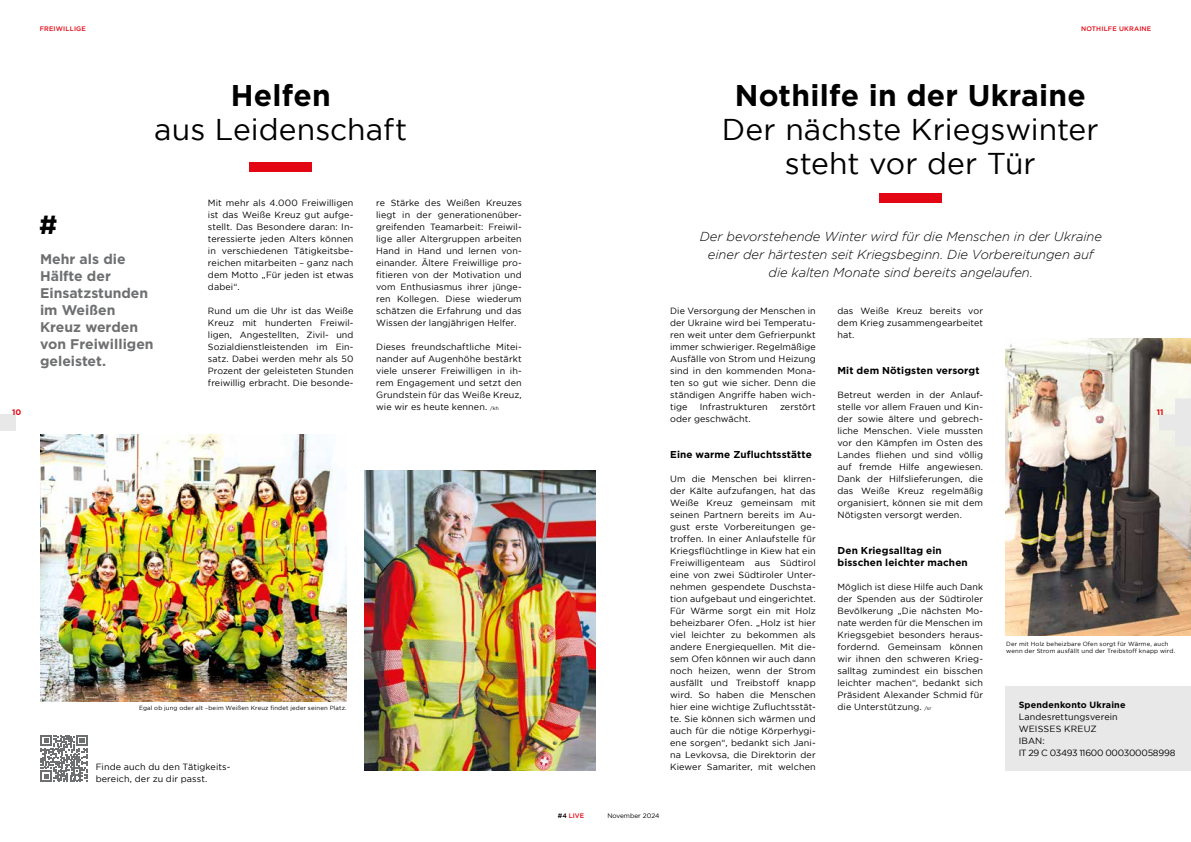
<style>
.page{position:relative;width:1191px;height:842px;background:#fff}
.page>*{position:absolute;margin:0;border:0;box-sizing:border-box;transform-origin:0 0}
.t1{font:30px/34px "Gotham";color:#000;text-align:center}
.t2{font:700 30px "Gotham";letter-spacing:.01em;color:#000}
.t3{font:700 26.2px "Gotham";color:#000}
.t4{font:700 14px/17px "Gotham";color:#6e6f71}
.t5{font:italic 300 13px/18px "Gotham";letter-spacing:-.005em;color:#000;text-align:center}
.t6{font:700 10px/12px "Gotham";letter-spacing:.01em;color:#000}
.t7{font:9px/12px "Gotham";letter-spacing:.01em;color:#000;text-align:justify}
.t8{font:700 9px "Gotham";letter-spacing:.015em;color:#000}
.t9{font:700 8px "Gotham";color:#e30613}
.t10{font:500 6.5px "Gotham";letter-spacing:.03em;color:#e30613}
.t11{font:6.5px "Gotham";color:#000}
.t12{font:6px/7.2px "Gotham";letter-spacing:.025em;color:#000}
.s1{font-size:5px}
.s2{color:#000}
</style>
<div class="page">
<div style="left:1005px;top:686px;width:186px;height:84px;background:#e8e8e9"></div>
<img style="left:41px;top:434px;width:306px;height:267px">
<div style="left:250px;top:162px;width:62px;height:10px;background:#e30613"></div>
<img style="left:365px;top:470px;width:230px;height:300px">
<svg style="left:41px;top:735px;width:47px;height:47px"></svg>
<div style="left:879px;top:193px;width:62px;height:10px;background:#e30613"></div>
<img style="left:1005px;top:338px;width:186px;height:298px">
<svg style="left:1159px;top:398px;width:32px;height:48px"></svg>
<div style="left:0;top:414px;width:16px;height:16px;background:#e8e8e9"></div>
<p class="t10" style="left:40px;top:25px;width:48px">FREIWILLIGE</p>
<h1 class="t2" style="left:231px;top:78px;width:102px">Helfen</h1>
<h1 class="t1" style="left:154px;top:112px;width:254px">aus Leidenschaft</h1>
<p class="t10" style="left:1081px;top:25px;width:72px">NOTHILFE UKRAINE</p>
<h1 class="t2" style="left:734px;top:78px;width:352px">Nothilfe in der Ukraine</h1>
<h1 class="t1" style="left:722px;top:112px;width:378px">Der nächste Kriegswinter steht vor der Tür</h1>
<p class="t7" style="left:376px;top:197px;width:147px">re Stärke des Weißen Kreuzes liegt in der generationenüber&shy;greifenden Teamarbeit: Freiwil&shy;lige aller Altergruppen arbeiten Hand in Hand und lernen von&shy;einander. Ältere Freiwillige pro&shy;fitieren von der Motivation und vom Enthusiasmus ihrer jünge&shy;ren Kollegen. Diese wiederum schätzen die Erfahrung und das Wissen der langjährigen Helfer.</p>
<p class="t7" style="left:376px;top:341px;width:147px">Dieses freundschaftliche Mitei&shy;nander auf Augenhöhe bestärkt viele unserer Freiwilligen in ih&shy;rem Engagement und setzt den Grundstein für das Weiße Kreuz, wie wir es heute kennen. <span class="s1">/kh</span></p>
<p class="t7" style="left:208px;top:197px;width:147px">Mit mehr als 4.000 Freiwilligen ist das Weiße Kreuz gut aufge&shy;stellt. Das Besondere daran: In&shy;teressierte jeden Alters können in verschiedenen Tätigkeitsbe&shy;reichen mitarbeiten – ganz nach dem Motto „Für jeden ist etwas dabei“.</p>
<p class="t7" style="left:208px;top:305px;width:147px">Rund um die Uhr ist das Weiße Kreuz mit hunderten Freiwil&shy;ligen, Angestellten, Zivil- und Sozialdienstleistenden im Ein&shy;satz. Dabei werden mehr als 50<br>Prozent der geleisteten Stunden freiwillig erbracht. Die besonde-</p>
<h2 class="t3" style="left:39px;top:210px;width:20px">#</h2>
<h3 class="t4" style="left:40px;top:250px;width:115px">Mehr als die<br>Hälfte der<br>Einsatzstunden im Weißen<br>Kreuz werden von Freiwilligen geleistet.</h3>
<h3 class="t5" style="left:699px;top:227px;width:404px">Der bevorstehende Winter wird für die Menschen in der Ukraine einer der härtesten seit Kriegsbeginn. Die Vorbereitungen auf die kalten Monate sind bereits angelaufen.</h3>
<p class="t7" style="left:837px;top:305px;width:147px">das Weiße Kreuz bereits vor dem Krieg zusammengearbeitet hat.</p>
<p class="t6" style="left:837px;top:365px;width:144px">Mit dem Nötigsten versorgt</p>
<p class="t7" style="left:837px;top:389px;width:147px">Betreut werden in der Anlauf&shy;stelle vor allem Frauen und Kin&shy;der sowie ältere und gebrech&shy;liche Menschen. Viele mussten vor den Kämpfen im Osten des Landes fliehen und sind völlig auf fremde Hilfe angewiesen.<br>Dank der Hilfslieferungen, die das Weiße Kreuz regelmäßig organisiert, können sie mit dem Nötigsten versorgt werden.</p>
<p class="t6" style="left:837px;top:545px;width:132px">Den Kriegsalltag ein bisschen leichter machen</p>
<p class="t7" style="left:837px;top:581px;width:147px">Möglich ist diese Hilfe auch Dank der Spenden aus der Südtiroler Bevölkerung „Die nächsten Mo&shy;nate werden für die Menschen im Kriegsgebiet besonders heraus&shy;fordernd. Gemeinsam können wir ihnen den schweren Krieg&shy;salltag zumindest ein bisschen leichter machen“, bedankt sich Präsident Alexander Schmid für die Unterstützung. <span class="s1">/sr</span></p>
<p class="t7" style="left:670px;top:305px;width:147px">Die Versorgung der Menschen in der Ukraine wird bei Temperatu&shy;ren weit unter dem Gefrierpunkt immer schwieriger. Regelmäßige Ausfälle von Strom und Heizung sind in den kommenden Mona&shy;ten so gut wie sicher. Denn die ständigen Angriffe haben wich&shy;tige</p>
<p class="t7" style="left:700px;top:401px;width:69px">Infrastrukturen</p>
<p class="t7" style="left:780px;top:401px;width:37px">zerstört</p>
<p class="t7" style="left:670px;top:413px;width:82px">oder geschwächt.</p>
<p class="t6" style="left:670px;top:449px;width:143px">Eine warme Zufluchtsstätte</p>
<p class="t7" style="left:670px;top:473px;width:147px">Um die Menschen bei klirren&shy;der Kälte aufzufangen, hat das Weiße Kreuz gemeinsam mit seinen Partnern bereits im Au&shy;gust erste Vorbereitungen ge&shy;troffen. In einer Anlaufstelle für Kriegsflüchtlinge in Kiew hat ein Freiwilligenteam aus Südtirol eine von zwei Südtiroler Unter&shy;nehmen gespendete Duschsta&shy;tion aufgebaut und eingerichtet.<br>Für Wärme sorgt ein mit Holz beheizbarer Ofen. „Holz ist hier viel leichter zu bekommen als andere Energiequellen. Mit die&shy;sem Ofen können wir auch dann noch heizen, wenn der Strom ausfällt und Treibstoff knapp wird. So haben die Menschen hier eine wichtige Zufluchtsstät&shy;te. Sie können sich wärmen und auch für die nötige Körperhygi&shy;ene sorgen“, bedankt sich Jani&shy;na Levkovsa, die Direktorin der Kiewer Samariter, mit welchen</p>
<p class="t9" style="left:12px;top:408px;width:11px">10</p>
<p class="t9" style="left:1156px;top:408px;width:8px">11</p>
<p class="t12" style="left:1006px;top:640px;width:170px">Der mit Holz beheizbare Ofen sorgt für Wärme, auch wenn der Strom ausfällt und der Treibstoff knapp wird.</p>
<p class="t8" style="left:1018px;top:699px;width:108px">Spendenkonto Ukraine</p>
<p class="t7" style="left:1018px;top:710px;width:158px;text-align:left">Landesrettungsverein<br>WEISSES KREUZ<br>IBAN:<br>IT 29 C 03493 11600 000300058998</p>
<p class="t12" style="left:139px;top:705px;width:209px">Egal ob jung oder alt –beim Weißen Kreuz findet jeder seinen Platz.</p>
<p class="t7" style="left:96px;top:761px;width:136px">Finde auch du den Tätigkeits&shy;bereich, der zu dir passt.</p>
<p class="t10" style="left:558px;top:812px;width:28px"><span class="s2">#4</span> LIVE</p>
<p class="t11" style="left:607px;top:812px;width:54px">November 2024</p>
</div>
